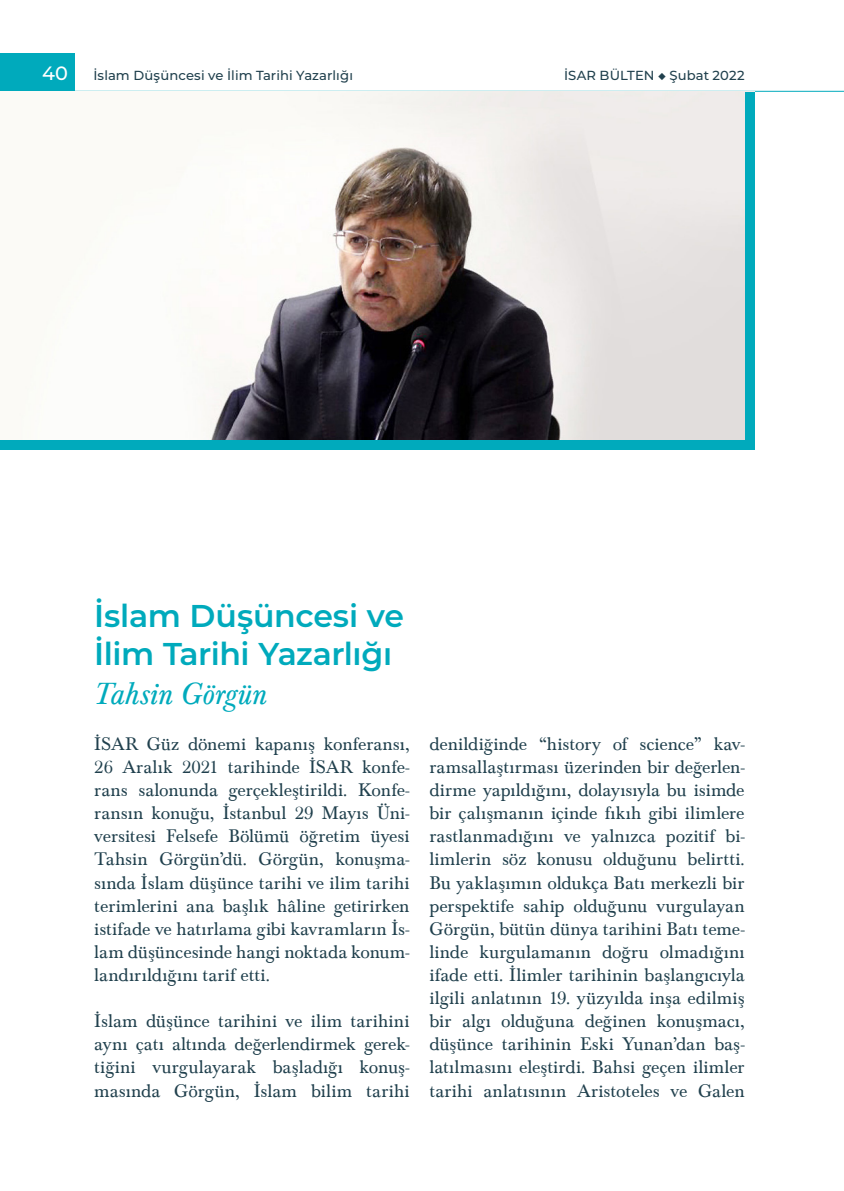
<style>
.page{position:relative;width:844px;height:1191px;background:#fff}
.page>*{position:absolute;margin:0;border:0;box-sizing:border-box;transform-origin:0 0}
.başlık{font:600 31.5px "Montserrat";letter-spacing:-.015em;color:#00aabc}
.başlık-2{font:italic 31.5px "Baskerville";letter-spacing:.005em;color:#00aabc}
.t1{font:500 19.25px "Montserrat";color:#fff}
.gövde{font:18.9px/23.1px "Baskerville";letter-spacing:.005em;color:#20404d;text-align:justify}
.Sayfa_Bilgisi{font:500 13.12px "Montserrat";letter-spacing:.005em;color:#20404d}
</style>
<div class="page">
<div style="left:0;top:53px;width:74px;height:39px;background:#00aabc"></div>
<hr style="left:0;top:91px;width:843px;height:1px;background:#00aabc">
<img style="left:181px;top:92px;width:563px;height:347px">
<div style="left:0;top:439px;width:754px;height:10px;background:#00aabc"></div>
<div style="left:744px;top:92px;width:10px;height:357px;background:#00aabc"></div>
<p class="t1" style="left:42px;top:59px;width:28px">40</p>
<p class="Sayfa_Bilgisi" style="left:93px;top:66px;width:261px">İslam Düşüncesi ve İlim Tarihi Yazarlığı</p>
<p class="Sayfa_Bilgisi" style="left:564px;top:66px;width:182px">İSAR BÜLTEN ◆ Şubat 2022</p>
<p class="başlık" style="left:94px;top:593px;width:311px">İslam Düşüncesi ve</p>
<p class="başlık" style="left:94px;top:631px;width:299px">İlim Tarihi Yazarlığı</p>
<p class="başlık-2" style="left:94px;top:670px;width:174px">Tahsin Görgün</p>
<p class="gövde" style="left:94px;top:731px;width:317px">İSAR Güz dönemi kapanış konferansı, 26 Aralık 2021 tarihinde İSAR konfe&shy;rans salonunda gerçekleştirildi. Konfe&shy;ransın konuğu, İstanbul 29 Mayıs Üni&shy;versitesi Felsefe Bölümü öğretim üyesi Tahsin Görgün’dü. Görgün, konuşma&shy;sında İslam düşünce tarihi ve ilim tarihi terimlerini ana başlık hâline getirirken istifade ve hatırlama gibi kavramların İs&shy;lam düşüncesinde hangi noktada konum&shy;landırıldığını tarif etti.</p>
<p class="gövde" style="left:94px;top:1008px;width:317px">İslam düşünce tarihini ve ilim tarihini aynı çatı altında değerlendirmek gerek&shy;tiğini vurgulayarak başladığı konuş&shy;masında Görgün, İslam bilim tarihi</p>
<p class="gövde" style="left:429px;top:731px;width:317px">denildiğinde “history of science” kav&shy;ramsallaştırması üzerinden bir değerlen&shy;dirme yapıldığını, dolayısıyla bu isimde bir çalışmanın içinde fıkıh gibi ilimlere rastlanmadığını ve yalnızca pozitif bi&shy;limlerin söz konusu olduğunu belirtti.<br>Bu yaklaşımın oldukça Batı merkezli bir perspektife sahip olduğunu vurgulayan Görgün, bütün dünya tarihini Batı teme&shy;linde kurgulamanın doğru olmadığını ifade etti. İlimler tarihinin başlangıcıyla ilgili anlatının 19. yüzyılda inşa edilmiş bir algı olduğuna değinen konuşmacı, düşünce tarihinin Eski Yunan’dan baş&shy;latılmasını eleştirdi. Bahsi geçen ilimler tarihi anlatısının Aristoteles ve Galen</p>
</div>
